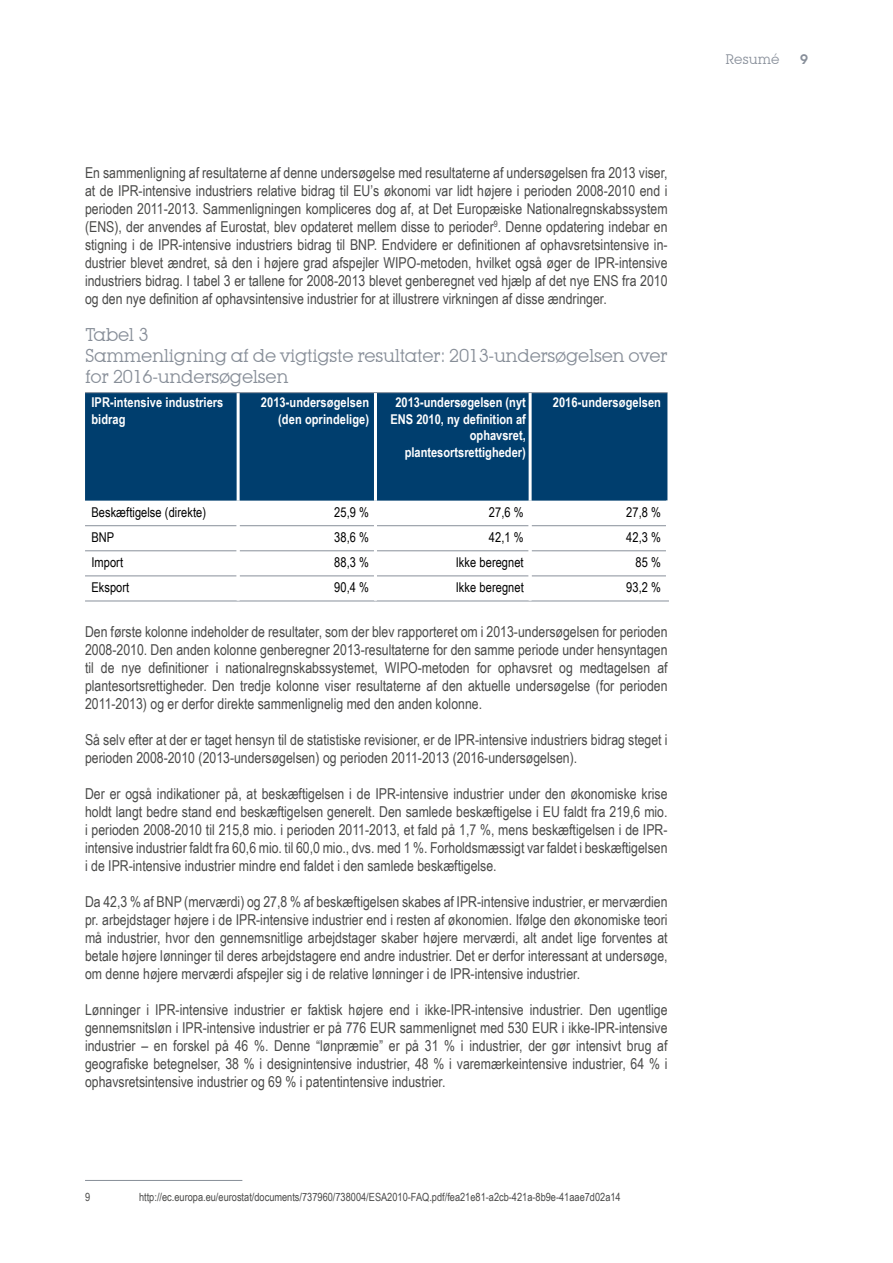
<style>
.page{position:relative;width:893px;height:1263px;background:#fff}
.page>*{position:absolute;margin:0;border:0;box-sizing:border-box;transform-origin:0 0}
.t1{font:18px/21px "Lubalin Graph IT Cby BT";letter-spacing:-.02em;color:#878e98}
.t2{font:15px/18px "Arial Narrow";color:#4a4a49;text-align:justify}
.t3{font:700 13.5px/16.5px "Arial Narrow";letter-spacing:.005em;color:#fff;text-align:right}
.t4{font:13.5px "Arial Narrow";letter-spacing:.005em;color:#000}
.t5{font:13.5px "Lubalin Graph IT Cby BT";color:#888f9a}
.t6{font:600 13.5px "Lubalin Graph Std";color:#888f9a}
.t7{font:11.25px "Arial Narrow";color:#4a4a49}
</style>
<div class="page">
<div style="left:85px;top:393px;width:582px;height:108px;background:#003e6e"></div>
<hr style="left:237px;top:393px;width:3px;height:108px;background:#fff">
<hr style="left:85px;top:525px;width:152px;height:1px;background:#888f9a">
<hr style="left:240px;top:525px;width:134px;height:1px;background:#888f9a">
<hr style="left:377px;top:525px;width:152px;height:1px;background:#888f9a">
<hr style="left:532px;top:525px;width:134px;height:1px;background:#888f9a">
<hr style="left:85px;top:550px;width:152px;height:1px;background:#888f9a">
<hr style="left:240px;top:550px;width:134px;height:1px;background:#888f9a">
<hr style="left:377px;top:550px;width:152px;height:1px;background:#888f9a">
<hr style="left:532px;top:550px;width:134px;height:1px;background:#888f9a">
<hr style="left:85px;top:575px;width:152px;height:1px;background:#888f9a">
<hr style="left:240px;top:575px;width:134px;height:1px;background:#888f9a">
<hr style="left:377px;top:575px;width:152px;height:1px;background:#888f9a">
<hr style="left:532px;top:575px;width:134px;height:1px;background:#888f9a">
<hr style="left:85px;top:601px;width:153px;height:1px;background:#888f9a">
<hr style="left:238px;top:601px;width:137px;height:1px;background:#888f9a">
<hr style="left:375px;top:601px;width:155px;height:1px;background:#888f9a">
<hr style="left:530px;top:601px;width:139px;height:1px;background:#888f9a">
<hr style="left:85px;top:392px;width:153px;height:1px;background:#888f9a">
<hr style="left:238px;top:392px;width:137px;height:1px;background:#888f9a">
<hr style="left:375px;top:392px;width:155px;height:1px;background:#888f9a">
<hr style="left:530px;top:392px;width:137px;height:1px;background:#888f9a">
<hr style="left:374px;top:393px;width:3px;height:108px;background:#fff">
<hr style="left:529px;top:393px;width:3px;height:108px;background:#fff">
<hr style="left:85px;top:1180px;width:157px;height:1px;background:#878e98">
<p class="t2" style="left:85px;top:163px;width:584px">En sammenligning af resultaterne af denne undersøgelse med resultaterne af undersøgelsen fra 2013 viser, at de IPR-intensive industriers relative bidrag til EU’s økonomi var lidt højere i perioden 2008-2010 end i perioden 2011-2013. Sammenligningen kompliceres dog af, at Det Europæiske Nationalregnskabssystem (ENS), der anvendes af Eurostat, blev opdateret mellem disse to perioder<sup>9</sup>. Denne opdatering indebar en stigning i de IPR-intensive industriers bidrag til BNP. Endvidere er definitionen af ophavsretsintensive in&shy;dustrier blevet ændret, så den i højere grad afspejler WIPO-metoden, hvilket også øger de IPR-intensive industriers bidrag. I tabel 3 er tallene for 2008-2013 blevet genberegnet ved hjælp af det nye ENS fra 2010 og den nye definition af ophavsintensive industrier for at illustrere virkningen af disse ændringer.</p>
<p class="t1" style="left:85px;top:324px;width:584px">Tabel 3<br>Sammenligning af de vigtigste resultater: 2013-undersøgelsen over for 2016-undersøgelsen</p>
<p class="t3" style="left:91px;top:393px;width:134px;text-align:left">IPR-intensive industriers bidrag</p>
<p class="t3" style="left:261px;top:393px;width:110px">2013-undersøgelsen (den oprindelige)</p>
<p class="t3" style="left:390px;top:393px;width:137px">2013-undersøgelsen (nyt<br>ENS 2010, ny definition af ophavsret, plantesortsrettigheder)</p>
<p class="t3" style="left:553px;top:393px;width:110px">2016-undersøgelsen</p>
<p class="t4" style="left:91px;top:502px;width:116px">Beskæftigelse (direkte)</p>
<p class="t4" style="left:334px;top:502px;width:36px">25,9 %</p>
<p class="t4" style="left:489px;top:502px;width:36px">27,6 %</p>
<p class="t4" style="left:626px;top:502px;width:36px">27,8 %</p>
<p class="t4" style="left:91px;top:527px;width:24px">BNP</p>
<p class="t4" style="left:334px;top:527px;width:36px">38,6 %</p>
<p class="t4" style="left:489px;top:527px;width:36px">42,1 %</p>
<p class="t4" style="left:626px;top:527px;width:36px">42,3 %</p>
<p class="t4" style="left:91px;top:552px;width:33px">Import</p>
<p class="t4" style="left:334px;top:552px;width:36px">88,3 %</p>
<p class="t4" style="left:456px;top:552px;width:69px">Ikke beregnet</p>
<p class="t4" style="left:636px;top:552px;width:27px">85 %</p>
<p class="t4" style="left:91px;top:577px;width:39px">Eksport</p>
<p class="t4" style="left:334px;top:577px;width:36px">90,4 %</p>
<p class="t4" style="left:456px;top:577px;width:69px">Ikke beregnet</p>
<p class="t4" style="left:626px;top:577px;width:36px">93,2 %</p>
<p class="t2" style="left:85px;top:622px;width:584px">Den første kolonne indeholder de resultater, som der blev rapporteret om i 2013-undersøgelsen for perioden 2008-2010. Den anden kolonne genberegner 2013-resultaterne for den samme periode under hensyntagen til de nye definitioner i nationalregnskabssystemet, WIPO-metoden for ophavsret og medtagelsen af plantesortsrettigheder. Den tredje kolonne viser resultaterne af den aktuelle undersøgelse (for perioden 2011-2013) og er derfor direkte sammenlignelig med den anden kolonne.</p>
<p class="t2" style="left:85px;top:730px;width:584px">Så selv efter at der er taget hensyn til de statistiske revisioner, er de IPR-intensive industriers bidrag steget i perioden 2008-2010 (2013-undersøgelsen) og perioden 2011-2013 (2016-undersøgelsen).</p>
<p class="t2" style="left:85px;top:784px;width:584px">Der er også indikationer på, at beskæftigelsen i de IPR-intensive industrier under den økonomiske krise holdt langt bedre stand end beskæftigelsen generelt. Den samlede beskæftigelse i EU faldt fra 219,6 mio. i perioden 2008-2010 til 215,8 mio. i perioden 2011-2013, et fald på 1,7 %, mens beskæftigelsen i de IPR&shy;intensive industrier faldt fra 60,6 mio. til 60,0 mio., dvs. med 1 %. Forholdsmæssigt var faldet i beskæftigelsen i de IPR-intensive industrier mindre end faldet i den samlede beskæftigelse.</p>
<p class="t2" style="left:85px;top:892px;width:584px">Da 42,3 % af BNP (merværdi) og 27,8 % af beskæftigelsen skabes af IPR-intensive industrier, er merværdien pr. arbejdstager højere i de IPR-intensive industrier end i resten af økonomien. Ifølge den økonomiske teori må industrier, hvor den gennemsnitlige arbejdstager skaber højere merværdi, alt andet lige forventes at betale højere lønninger til deres arbejdstagere end andre industrier. Det er derfor interessant at undersøge, om denne højere merværdi afspejler sig i de relative lønninger i de IPR-intensive industrier.</p>
<p class="t2" style="left:85px;top:1000px;width:584px">Lønninger i IPR-intensive industrier er faktisk højere end i ikke-IPR-intensive industrier. Den ugentlige gennemsnitsløn i IPR-intensive industrier er på 776 EUR sammenlignet med 530 EUR i ikke-IPR-intensive industrier – en forskel på 46 %. Denne “lønpræmie” er på 31 % i industrier, der gør intensivt brug af geografiske betegnelser, 38 % i designintensive industrier, 48 % i varemærkeintensive industrier, 64 % i ophavsretsintensive industrier og 69 % i patentintensive industrier.</p>
<p class="t7" style="left:85px;top:1188px;width:7px">9</p>
<p class="t7" style="left:139px;top:1188px;width:483px">http://ec.europa.eu/eurostat/documents/737960/738004/ESA2010-FAQ.pdf/fea21e81-a2cb-421a-8b9e-41aae7d02a14</p>
<p class="t5" style="left:726px;top:51px;width:55px">Resumé</p>
<p class="t6" style="left:800px;top:51px;width:9px">9</p>
</div>
